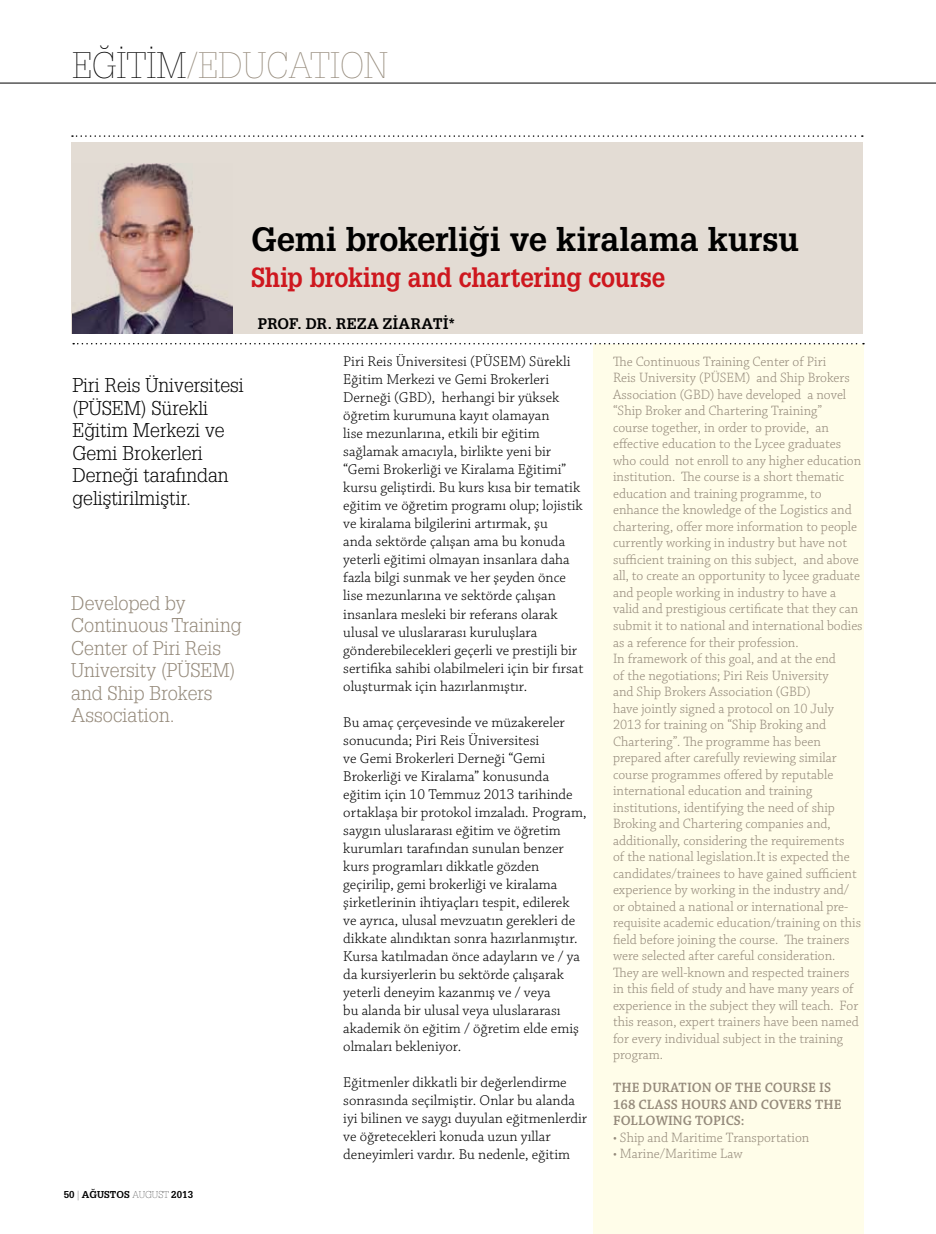
<style>
.page{position:relative;width:936px;height:1234px;background:#fff}
.page>*{position:absolute;margin:0;border:0;box-sizing:border-box;transform-origin:0 0}
.t1{font:100 36px "Glypha LT Std";color:#94897a}
.t2{font:700 33px "Glypha LT Std";letter-spacing:-.01em;color:#000}
.t3{font:700 27px "Glypha LT Std";letter-spacing:-.005em;color:#ce171e;scale:.9 1}
.t4{font:300 19.5px/22.5px "Glypha LT Std";color:#000}
.t5{font:300 19.5px/22.5px "Glypha LT Std";color:#94897a}
.t6{font:300 15px/18px "Chaparral Pro";color:#000}
.t7{font:700 15px "Glypha LT Std";letter-spacing:.025em;color:#000}
.t8{font:300 14.25px/16.5px "Chaparral Pro";color:#94897a}
.t9{font:600 14.25px/16.5px "Chaparral Pro";color:#94897a}
.t10{font:700 9.75px "Glypha LT Std";letter-spacing:.005em;color:#000}
.s1{color:#000}
.s2{font-weight:100}
</style>
<div class="page">
<hr style="left:0;top:83px;width:935px;height:1px;background:#000">
<div style="left:593px;top:344px;width:270px;height:889px;background:#fffde9"></div>
<svg style="left:73px;top:343px;width:790px;height:1px"></svg>
<div style="left:71px;top:142px;width:791px;height:191px;background:#e3dcd4"></div>
<img style="left:72px;top:163px;width:160px;height:170px">
<svg style="left:72px;top:135px;width:790px;height:2px"></svg>
<h1 class="t1" style="left:72px;top:44px;width:317px"><span class="s1">EĞİTİM</span>/EDUCATION</h1>
<h2 class="t2" style="left:251px;top:218px;width:549px">Gemi brokerliği ve kiralama kursu</h2>
<h3 class="t3" style="left:251px;top:260px;width:462px">Ship broking and chartering course</h3>
<p class="t7" style="left:258px;top:314px;width:199px">Prof. Dr. REZA ZİARATİ*</p>
<h3 class="t4" style="left:72px;top:374px;width:173px">Piri Reis Üniversitesi (PÜSEM) Sürekli<br>Eğitim Merkezi ve<br>Gemi Brokerleri<br>Derneği tarafından geliştirilmiştir.</h3>
<h3 class="t5" style="left:71px;top:591px;width:172px">Developed by<br>Continuous Training<br>Center of Piri Reis<br>University (PÜSEM) and Ship Brokers<br>Association.</h3>
<p class="t6" style="left:343px;top:353px;width:242px">Piri Reis Üniversitesi (PÜSEM) Sürekli Eğitim Merkezi ve Gemi Brokerleri Derneği (GBD), herhangi bir yüksek öğretim kurumuna kayıt olamayan<br>lise mezunlarına, etkili bir eğitim sağlamak amacıyla, birlikte yeni bir “Gemi Brokerliği ve Kiralama Eğitimi” kursu geliştirdi. Bu kurs kısa bir tematik eğitim ve öğretim programı olup; lojistik ve kiralama bilgilerini artırmak, şu<br>anda sektörde çalışan ama bu konuda yeterli eğitimi olmayan insanlara daha fazla bilgi sunmak ve her şeyden önce lise mezunlarına ve sektörde çalışan insanlara mesleki bir referans olarak ulusal ve uluslararası kuruluşlara gönderebilecekleri geçerli ve prestijli bir sertifika sahibi olabilmeleri için bir fırsat oluşturmak için hazırlanmıştır.</p>
<p class="t6" style="left:343px;top:713px;width:245px">Bu amaç çerçevesinde ve müzakereler sonucunda; Piri Reis Üniversitesi<br>ve Gemi Brokerleri Derneği “Gemi Brokerliği ve Kiralama” konusunda eğitim için 10 Temmuz 2013 tarihinde ortaklaşa bir protokol imzaladı. Program, saygın uluslararası eğitim ve öğretim kurumları tarafından sunulan benzer kurs programları dikkatle gözden geçirilip, gemi brokerliği ve kiralama şirketlerinin ihtiyaçları tespit, edilerek ve ayrıca, ulusal mevzuatın gerekleri de dikkate alındıktan sonra hazırlanmıştır.<br>Kursa katılmadan önce adayların ve / ya da kursiyerlerin bu sektörde çalışarak yeterli deneyim kazanmış ve / veya<br>bu alanda bir ulusal veya uluslararası akademik ön eğitim / öğretim elde emiş olmaları bekleniyor.</p>
<p class="t6" style="left:343px;top:1073px;width:245px">Eğitmenler dikkatli bir değerlendirme sonrasında seçilmiştir. Onlar bu alanda iyi bilinen ve saygı duyulan eğitmenlerdir ve öğretecekleri konuda uzun yıllar deneyimleri vardır. Bu nedenle, eğitim</p>
<p class="t8" style="left:613px;top:353px;width:251px">The Continuous Training Center of Piri<br>Reis University (PÜSEM) and Ship Brokers Association (GBD) have developed a novel “Ship Broker and Chartering Training”<br>course together, in order to provide, an effective education to the Lycee graduates who could not enroll to any higher education institution. The course is a short thematic education and training programme, to enhance the knowledge of the Logistics and chartering, offer more information to people currently working in industry but have not sufficient training on this subject, and above all, to create an opportunity to lycee graduate and people working in industry to have a valid and prestigious certificate that they can submit it to national and international bodies as a reference for their profession.<br>In framework of this goal, and at the end<br>of the negotiations; Piri Reis University<br>and Ship Brokers Association (GBD)<br>have jointly signed a protocol on 10 July 2013 for training on “Ship Broking and Chartering”. The programme has been prepared after carefully reviewing similar course programmes offered by reputable international education and training institutions, identifying the need of ship Broking and Chartering companies and, additionally, considering the requirements<br>of the national legislation.It is expected the candidates/trainees to have gained sufficient experience by working in the industry and/ or obtained a national or international pre&shy;requisite academic education/training on this field before joining the course. The trainers were selected after careful consideration.<br>They are well-known and respected trainers in this field of study and have many years of experience in the subject they will teach. For this reason, expert trainers have been named for every individual subject in the training program.</p>
<p class="t9" style="left:613px;top:1079px;width:230px">THE DURATION OF THE COURSE IS<br>168 CLASS HOURS AND COVERS THE<br>FOLLOWING TOPICS:</p>
<p class="t8" style="left:613px;top:1129px;width:198px">• Ship and Maritime Transportation</p>
<p class="t8" style="left:613px;top:1145px;width:131px">• Marine/Maritime Law</p>
<p class="t10" style="left:64px;top:1188px;width:131px">50 <span class="s2">|</span> AĞUSTOS <span class="s2">AUGUST</span> 2013</p>
</div>
